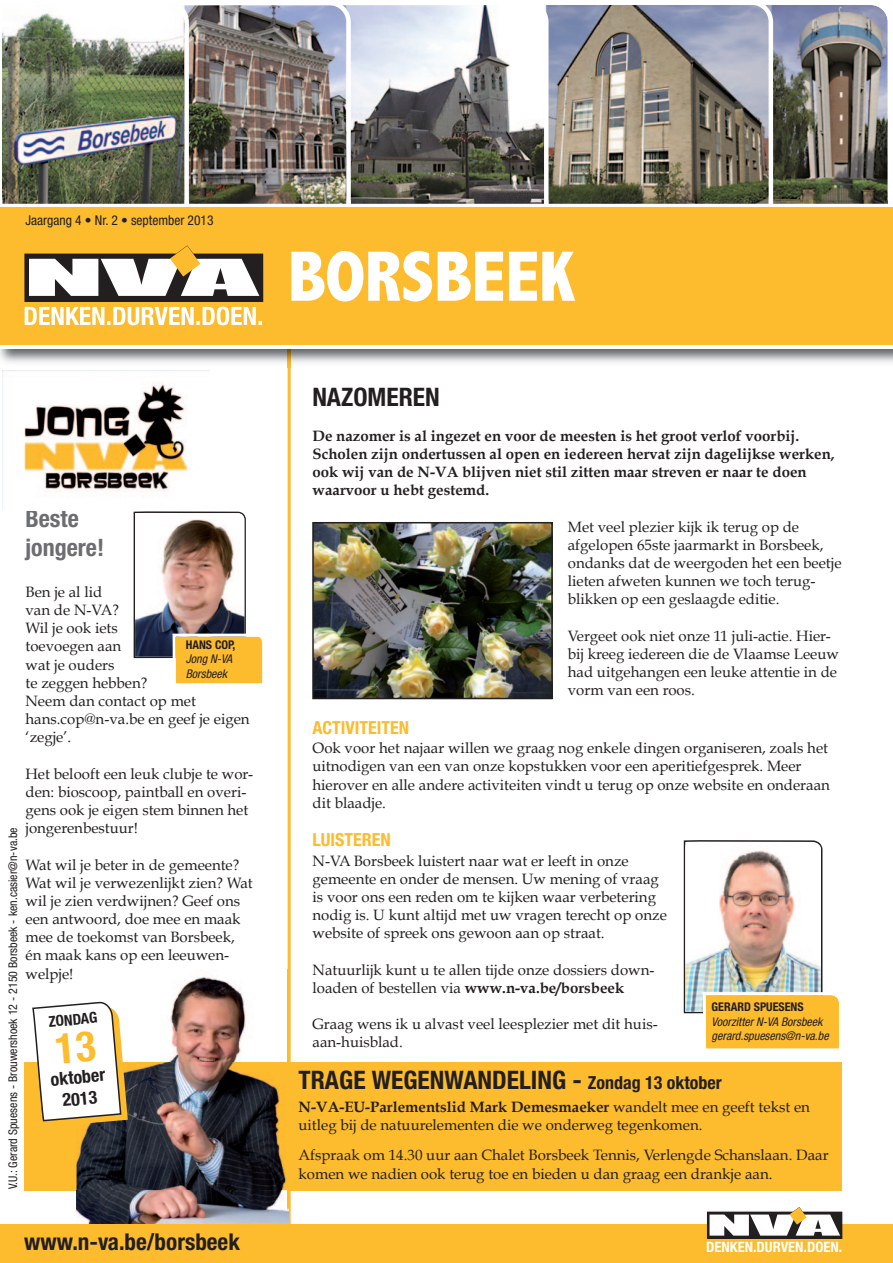
<style>
.page{position:relative;width:893px;height:1263px;background:#fff}
.page>*{position:absolute;margin:0;border:0;box-sizing:border-box;transform-origin:0 0}
.t1{font:800 condensed 72px "Abadi";color:#fff}
.t2{font:700 condensed 25.5px "Helvetica Neue LT Std";color:#231f20}
.t3{font:700 condensed 24px/28.8px "Helvetica Neue LT Std";color:#6c6d70}
.t4{font:700 condensed 23.1px "Helvetica Neue LT Std";color:#231f20}
.t5{font:700 condensed 18px "Helvetica Neue LT Std";color:#fdbb2e}
.t6{font:700 condensed 18px/21.6px "Helvetica Neue LT Std";color:#231f20;text-align:center}
.t7{font:15px/18.1px "Book Antiqua";color:#231f20}
.t8{font:700 15px/18px "Book Antiqua";color:#231f20}
.t9{font:700 condensed 15px "Helvetica Neue LT Std";color:#231f20}
.t10{font:700 condensed 14.25px "Helvetica Neue LT Std";color:#fff}
.t11{font:condensed 13.5px "Helvetica Neue LT Std";color:#231f20}
.t12{font:condensed 12px "Helvetica Neue LT Std";color:#231f20}
.t13{font:italic condensed 12px/14.4px "Helvetica Neue LT Std";letter-spacing:-.02em;color:#231f20}
.t14{font:700 condensed 12px "Helvetica Neue LT Std";color:#231f20}
.s1{font-weight:700}
.s2{font-size:18px}
</style>
<div class="page">
<img style="left:773px;top:5px;width:115px;height:195px">
<img style="left:549px;top:5px;width:224px;height:195px">
<img style="left:2px;top:5px;width:547px;height:195px">
<hr style="left:288px;top:342px;width:3px;height:901px;background:#fdbb2e">
<img style="left:0;top:349px;width:893px;height:19px">
<img style="left:3px;top:200px;width:885px;height:4px">
<img style="left:288px;top:349px;width:3px;height:19px">
<svg style="left:0;top:344px;width:893px;height:5px"></svg>
<div style="left:0;top:207px;width:893px;height:137px;background:#fdbb2e"></div>
<div style="left:0;top:1225px;width:893px;height:38px;background:#fdbb2e"></div>
<svg style="left:707px;top:1207px;width:135px;height:32px"></svg>
<svg style="left:24px;top:245px;width:239px;height:80px"></svg>
<img style="left:2px;top:371px;width:186px;height:139px">
<img style="left:133px;top:511px;width:130px;height:173px">
<img style="left:683px;top:840px;width:156px;height:209px">
<img style="left:315px;top:525px;width:235px;height:171px">
<div style="left:312px;top:522px;width:241px;height:177px;border:2px solid #231f20"></div>
<div style="left:25px;top:1062px;width:817px;height:128px;background:#fdbb2e"></div>
<img style="left:168px;top:969px;width:120px;height:93px">
<img style="left:77px;top:1062px;width:212px;height:161px">
<svg style="left:32px;top:1001px;width:96px;height:126px"></svg>
<p class="t11" style="left:26px;top:216px;width:190px">Jaargang 4 • Nr. 2 • september 2013</p>
<h3 class="t3" style="left:26px;top:507px;width:80px">Beste jongere!</h3>
<p class="t7" style="left:26px;top:583px;width:226px">Ben je al lid<br>van de N-VA?<br>Wil je ook iets<br>toevoegen aan<br>wat je ouders<br>te zeggen hebben?<br>Neem dan contact op met hans.cop@n-va.be en geef je eigen ‘zegje’.</p>
<p class="t7" style="left:26px;top:765px;width:229px">Het belooft een leuk clubje te wor&shy;den: bioscoop, paintball en overi&shy;gens ook je eigen stem binnen het jongerenbestuur!</p>
<p class="t7" style="left:26px;top:856px;width:229px">Wat wil je beter in de gemeente?<br>Wat wil je verwezenlijkt zien? Wat wil je zien verdwijnen? Geef ons een antwoord, doe mee en maak mee de toekomst van Borsbeek, én maak kans op een leeuwen&shy;welpje!</p>
<p class="t14" style="left:186px;top:640px;width:51px">HANS COP,</p>
<p class="t13" style="left:186px;top:653px;width:48px">Jong N-VA<br>Borsbeek</p>
<p class="t12" style="left:8px;top:1189px;width:364px;rotate:-90deg">V.U.: Gerard Spuesens - Brouwershoek 12 - 2150 Borsbeek - ken.casier@n-va.be</p>
<p class="t9" style="left:48px;top:1016px;width:51px;rotate:-5deg">ZONDAG</p>
<p class="t6" style="left:50px;top:1070px;width:57px;rotate:-5deg">oktober<br>2013</p>
<h1 class="t1" style="left:288px;top:238px;width:287px">BORSBEEK</h1>
<h2 class="t2" style="left:312px;top:388px;width:129px">NAZOMEREN</h2>
<p class="t8" style="left:313px;top:428px;width:524px">De nazomer is al ingezet en voor de meesten is het groot verlof voorbij.<br>Scholen zijn ondertussen al open en iedereen hervat zijn dagelijkse werken, ook wij van de N-VA blijven niet stil zitten maar streven er naar te doen waarvoor u hebt gestemd.</p>
<p class="t7" style="left:568px;top:518px;width:275px">Met veel plezier kijk ik terug op de afgelopen 65ste jaarmarkt in Borsbeek, ondanks dat de weergoden het een beetje lieten afweten kunnen we toch terug&shy;blikken op een geslaagde editie.</p>
<p class="t7" style="left:568px;top:627px;width:273px">Vergeet ook niet onze 11 juli-actie. Hier&shy;bij kreeg iedereen die de Vlaamse Leeuw had uitgehangen een leuke attentie in de vorm van een roos.</p>
<p class="t5" style="left:313px;top:721px;width:98px">ACTIVITEITEN</p>
<p class="t7" style="left:313px;top:739px;width:519px">Ook voor het najaar willen we graag nog enkele dingen organiseren, zoals het uitnodigen van een van onze kopstukken voor een aperitiefgesprek. Meer hierover en alle andere activiteiten vindt u terug op onze website en onderaan dit blaadje.</p>
<p class="t5" style="left:313px;top:833px;width:80px">LUISTEREN</p>
<p class="t7" style="left:313px;top:852px;width:356px">N-VA Borsbeek luistert naar wat er leeft in onze gemeente en onder de mensen. Uw mening of vraag is voor ons een reden om te kijken waar verbetering nodig is. U kunt altijd met uw vragen terecht op onze website of spreek ons gewoon aan op straat.</p>
<p class="t7" style="left:313px;top:961px;width:343px">Natuurlijk kunt u te allen tijde onze dossiers down&shy;loaden of bestellen via <span class="s1">www.n-va.be/borsbeek</span></p>
<p class="t7" style="left:313px;top:1015px;width:347px">Graag wens ik u alvast veel leesplezier met dit huis&shy;aan-huisblad.</p>
<p class="t14" style="left:712px;top:1003px;width:94px">GERARD SPUESENS</p>
<p class="t13" style="left:712px;top:1015px;width:121px">VoorzitterN-VA Borsbeek gerard.spuesens@n-va.be</p>
<h2 class="t2" style="left:299px;top:1070px;width:425px">TRAGE WEGENWANDELING - <span class="s2">Zondag 13 oktober</span></h2>
<p class="t7" style="left:299px;top:1098px;width:513px"><span class="s1">N-VA-EU-Parlementslid Mark Demesmaeker</span> wandelt mee en geeft tekst en uitleg bij de natuurelementen die we onderweg tegenkomen.</p>
<p class="t7" style="left:299px;top:1146px;width:532px">Afspraak om 14.30 uur aan Chalet Borsbeek Tennis, Verlengde Schanslaan. Daar komen we nadien ook terug toe en bieden u dan graag een drankje aan.</p>
<h3 class="t4" style="left:24px;top:1233px;width:217px">www.n-va.be/borsbeek</h3>
<p class="t10" style="left:706px;top:1242px;width:138px">DENKEN.DURVEN.DOEN.</p>
</div>
